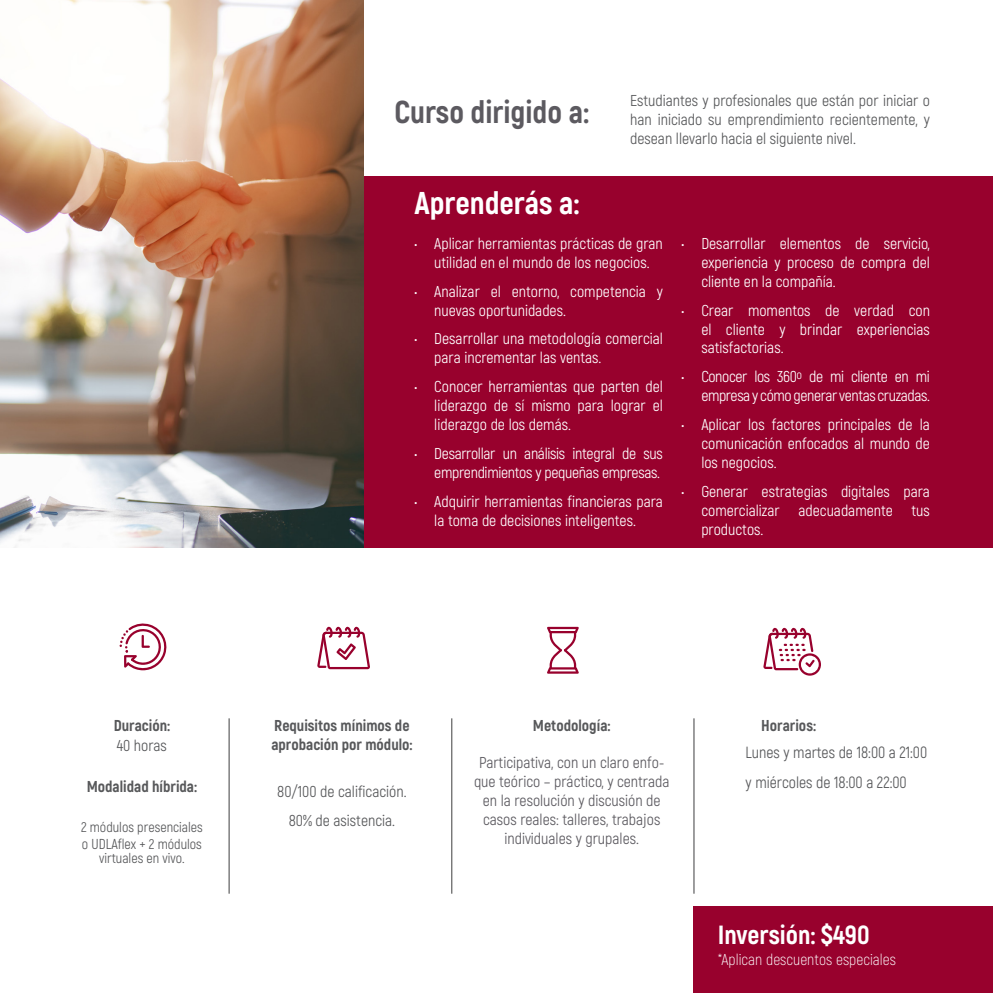
<style>
.page{position:relative;width:993px;height:993px;background:#fff}
.page>*{position:absolute;margin:0;border:0;box-sizing:border-box;transform-origin:0 0}
.t1{font:800 31.5px "Akrobat";color:#5c5a60}
.t2{font:800 31.5px "Akrobat";color:#fff}
.t3{font:800 26.25px "Akrobat";color:#fff}
.t4{font:15.75px/18.9px "Akrobat";color:#fff;text-align:justify}
.t5{font:15.75px/18.9px "Akrobat";color:#57585a;text-align:justify}
.t6{font:15.75px/18.9px "Akrobat";color:#5c5a60;text-align:center}
.t7{font:800 15.75px/18.9px "Akrobat";color:#57585a}
.t8{font:15.75px/18.9px "Akrobat";letter-spacing:-.02em;color:#fff;text-align:right}
.t9{font:15.75px/18.9px "Akrobat";letter-spacing:-.025em;color:#fff;text-align:right}
.t10{font:300 15.75px "Akrobat";color:#fff}
.t11{font:14px/16.8px "Akrobat";color:#57585a}
</style>
<div class="page">
<div style="left:363px;top:176px;width:629px;height:371px;background:#98012d"></div>
<div style="left:693px;top:906px;width:299px;height:86px;background:#98012d"></div>
<img style="left:0;top:0;width:363px;height:547px">
<svg style="left:547px;top:626px;width:31px;height:47px"></svg>
<svg style="left:763px;top:627px;width:57px;height:48px"></svg>
<svg style="left:317px;top:626px;width:53px;height:43px"></svg>
<svg style="left:119px;top:623px;width:48px;height:47px"></svg>
<hr style="left:229px;top:718px;width:1px;height:175px;background:#3e3e3f">
<hr style="left:451px;top:718px;width:1px;height:175px;background:#3e3e3f">
<hr style="left:693px;top:718px;width:1px;height:175px;background:#3e3e3f">
<h1 class="t1" style="left:394px;top:92px;width:196px">Curso dirigido a:</h1>
<h1 class="t2" style="left:414px;top:183px;width:166px">Aprenderás a:</h1>
<p class="t5" style="left:630px;top:91px;width:301px">Estudiantes y profesionales que están por iniciar o han iniciado su emprendimiento recientemente, y desean llevarlo hacia el siguiente nivel.</p>
<p class="t4" style="left:414px;top:234px;width:250px;text-align:center">• Aplicar herramientas prácticas de gran utilidad en el mundo de los negocios.</p>
<p class="t4" style="left:434px;top:282px;width:230px;text-indent:-20px">• Analizar el entorno, competencia y nuevas oportunidades.</p>
<p class="t4" style="left:434px;top:329px;width:230px;text-indent:-20px">• Desarrollar una metodología comercial para incrementar las ventas.</p>
<p class="t4" style="left:434px;top:377px;width:230px;text-indent:-20px">• Conocer herramientas que parten del liderazgo de sí mismo para lograr el liderazgo de los demás.</p>
<p class="t8" style="left:414px;top:444px;width:250px">• Desarrollar un análisis integral de sus emprendimientos y pequeñas empresas.</p>
<p class="t4" style="left:414px;top:491px;width:250px;text-align:center">• Adquirir herramientas financieras para la toma de decisiones inteligentes.</p>
<p class="t4" style="left:701px;top:234px;width:230px;text-indent:-20px">• Desarrollar elementos de servicio, experiencia y proceso de compra del cliente en la compañía.</p>
<p class="t4" style="left:701px;top:300px;width:230px;text-indent:-20px">• Crear momentos de verdad con el cliente y brindar experiencias satisfactorias.</p>
<p class="t9" style="left:681px;top:367px;width:250px">• Conocer los 360<sup>o</sup> de mi cliente en mi empresa y cómo generar ventas cruzadas.</p>
<p class="t4" style="left:701px;top:415px;width:230px;text-indent:-20px">• Aplicar los factores principales de la comunicación enfocados al mundo de los negocios.</p>
<p class="t4" style="left:701px;top:481px;width:230px;text-indent:-20px">• Generar estrategias digitales para comercializar adecuadamente tus productos.</p>
<p class="t7" style="left:114px;top:715px;width:58px">Duración:</p>
<p class="t5" style="left:117px;top:735px;width:52px">40 horas</p>
<p class="t7" style="left:87px;top:776px;width:112px">Modalidad híbrida:</p>
<p class="t11" style="left:81px;top:818px;width:123px">2 módulos presenciales o UDLAflex + 2 módulos</p>
<p class="t11" style="left:99px;top:849px;width:87px">virtuales en vivo.</p>
<p class="t7" style="left:271px;top:715px;width:143px">Requisitos mínimos de aprobación por módulo:</p>
<p class="t5" style="left:277px;top:777px;width:131px;line-height:28.9px;text-align:center">80/100 de calificación.<br>80% de asistencia.</p>
<p class="t7" style="left:532px;top:715px;width:79px">Metodología:</p>
<p class="t6" style="left:474px;top:753px;width:197px">Participativa, con un claro enfo&shy;que teórico – práctico, y centrada en la resolución y discusión de casos reales: talleres, trabajos individuales y grupales.</p>
<p class="t7" style="left:761px;top:715px;width:56px">Horarios:</p>
<p class="t5" style="left:745px;top:738px;width:183px;line-height:29.4px">Lunes y martes de 18:00 a 21:00 y miércoles de 18:00 a 22:00</p>
<h2 class="t3" style="left:717px;top:918px;width:153px">Inversión: $490</h2>
<p class="t10" style="left:717px;top:949px;width:180px">*Aplican descuentos especiales</p>
</div>
